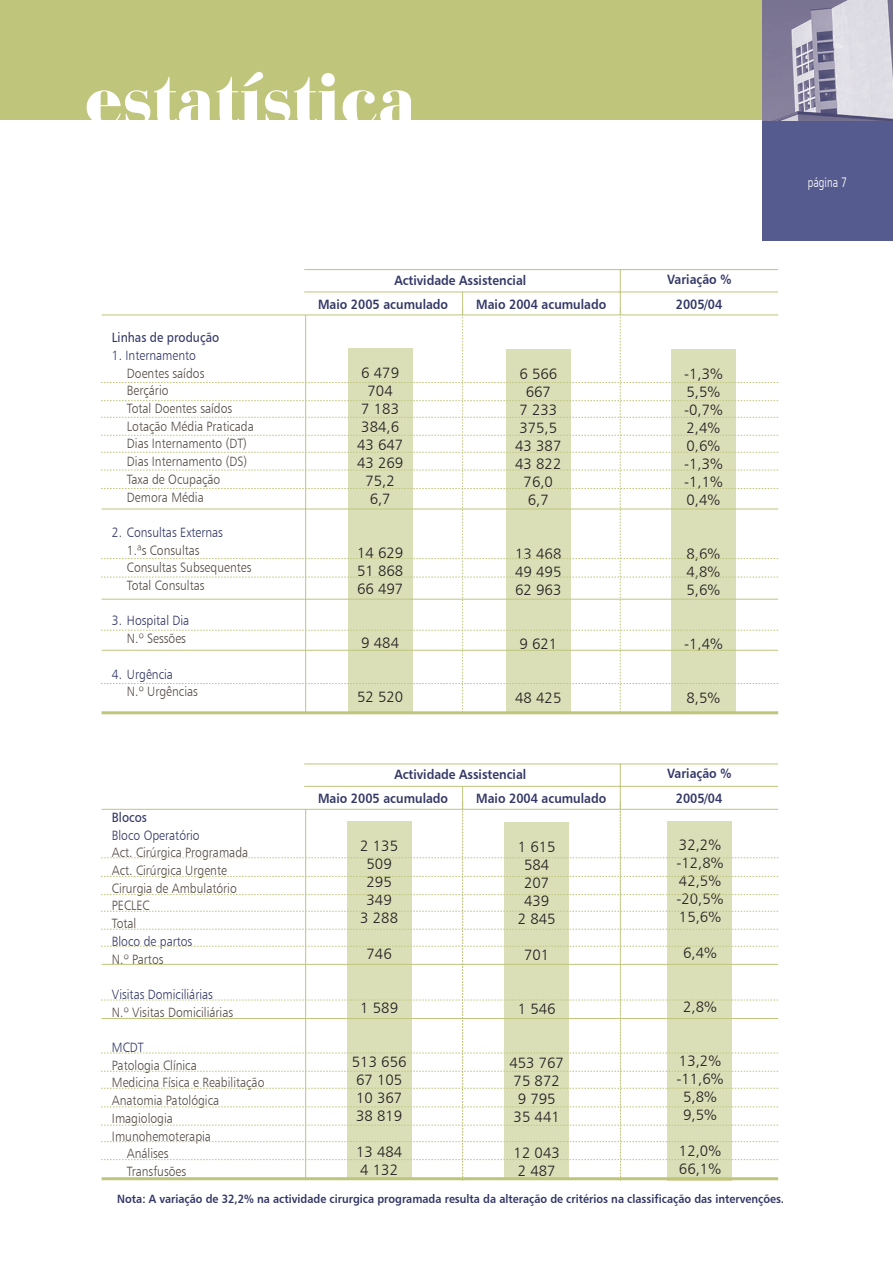
<style>
.page{position:relative;width:893px;height:1263px;background:#fff}
.page>*{position:absolute;margin:0;border:0;box-sizing:border-box;transform-origin:0 0}
.t1{font:900 75px "Bauer Bodoni BT";letter-spacing:.005em;color:#fff}
.t2{font:15px/18px "Humanist 777 BT Light B";color:#231f20}
.t3{font:13.5px/17.7px "Humanist 777 BT Light B";color:#544b44;scale:.9 1}
.t4{font:13.5px/24.5px "Humanist 777 BT Bold B";color:#323766;scale:.9 1}
.t5{font:13.5px "Humanist 777 BT Light B";color:#323766;scale:.9 1}
.t6{font:13.5px "Humanist 777 BT Roman B";color:#323766;scale:.9 1}
.t7{font:13.5px "Frut";color:#fff;scale:.9 1}
.t8{font:12px "Humanist 777 BT Bold B";color:#323766;scale:.9 1}
</style>
<div class="page">
<div style="left:0;top:0;width:893px;height:120px;background:#bfc57b"></div>
<div style="left:762px;top:120px;width:131px;height:120px;background:#555b8e"></div>
<img style="left:762px;top:0;width:131px;height:120px">
<hr style="left:304px;top:269px;width:474px;height:1px;background:#bfc57b">
<hr style="left:620px;top:270px;width:1px;height:45px;background:#bfc57b">
<hr style="left:102px;top:711px;width:676px;height:3px;background:#bfc57b">
<svg style="left:101px;top:292px;width:677px;height:420px"></svg>
<hr style="left:304px;top:763px;width:474px;height:1px;background:#bfc57b">
<hr style="left:620px;top:764px;width:1px;height:45px;background:#bfc57b">
<svg style="left:101px;top:786px;width:677px;height:394px"></svg>
<h1 class="t1" style="left:85px;top:52px;width:332px">estatística</h1>
<p class="t7" style="left:808px;top:174px;width:45px">página 7</p>
<p class="t6" style="left:112px;top:329px;width:121px">Linhas de produção</p>
<p class="t5" style="left:112px;top:347px;width:95px">1. Internamento</p>
<p class="t3" style="left:127px;top:364px;width:143px">Doentes saídos<br>Berçário<br>Total Doentes saídos<br>Lotação Média Praticada<br>Dias Internamento (DT)<br>Dias Internamento (DS)<br>Taxa de Ocupação<br>Demora Média</p>
<p class="t5" style="left:112px;top:524px;width:125px">2. Consultas Externas</p>
<p class="t3" style="left:127px;top:541px;width:140px">1.ªs Consultas<br>Consultas Subsequentes<br>Total Consultas</p>
<p class="t5" style="left:112px;top:612px;width:87px">3. Hospital Dia</p>
<p class="t3" style="left:127px;top:629px;width:67px">N.º Sessões</p>
<p class="t5" style="left:112px;top:665px;width:69px">4. Urgência</p>
<p class="t3" style="left:127px;top:682px;width:80px">N.º Urgências</p>
<p class="t6" style="left:112px;top:809px;width:40px">Blocos</p>
<p class="t5" style="left:112px;top:827px;width:99px">Bloco Operatório</p>
<p class="t3" style="left:112px;top:844px;width:153px">Act. Cirúrgica Programada<br>Act. Cirúrgica Urgente<br>Cirurgia de Ambulatório<br>PECLEC<br>Total</p>
<p class="t5" style="left:112px;top:933px;width:91px">Bloco de partos</p>
<p class="t3" style="left:112px;top:950px;width:59px">N.º Partos</p>
<p class="t5" style="left:112px;top:986px;width:114px">Visitas Domiciliárias</p>
<p class="t3" style="left:112px;top:1003px;width:136px">N.º Visitas Domiciliárias</p>
<p class="t5" style="left:112px;top:1039px;width:37px">MCDT</p>
<p class="t3" style="left:112px;top:1056px;width:96px">Patologia Clínica</p>
<p class="t3" style="left:112px;top:1074px;width:171px">Medicina Física e Reabilitação</p>
<p class="t3" style="left:112px;top:1091px;width:121px">Anatomia Patológica</p>
<p class="t3" style="left:112px;top:1109px;width:69px">Imagiologia</p>
<p class="t3" style="left:112px;top:1127px;width:112px">Imunohemoterapia</p>
<p class="t3" style="left:127px;top:1144px;width:48px">Análises</p>
<p class="t3" style="left:127px;top:1162px;width:67px">Transfusões</p>
<p class="t4" style="left:318px;top:267px;width:233px;text-indent:76px">Actividade Assistencial<br>Maio 2005 acumulado</p>
<p class="t4" style="left:476px;top:292px;width:146px">Maio 2004 acumulado</p>
<p class="t2" style="left:357px;top:364px;width:48px;text-align:center">6 479<br>704<br>7 183<br>384,6<br>43 647<br>43 269<br>75,2<br>6,7</p>
<p class="t2" style="left:515px;top:364px;width:48px;text-align:center">6 566<br>667<br>7 233<br>375,5<br>43 387<br>43 822<br>76,0<br>6,7</p>
<p class="t2" style="left:357px;top:544px;width:48px;text-align:justify">14 629<br>51 868<br>66 497</p>
<p class="t2" style="left:515px;top:544px;width:48px;text-align:justify">13 468<br>49 495<br>62 963</p>
<p class="t2" style="left:361px;top:634px;width:39px">9 484</p>
<p class="t2" style="left:519px;top:634px;width:39px">9 621</p>
<p class="t2" style="left:357px;top:688px;width:48px">52 520</p>
<p class="t2" style="left:515px;top:688px;width:48px">48 425</p>
<p class="t4" style="left:318px;top:761px;width:233px;text-indent:76px">Actividade Assistencial<br>Maio 2005 acumulado</p>
<p class="t4" style="left:476px;top:786px;width:146px">Maio 2004 acumulado</p>
<p class="t2" style="left:360px;top:836px;width:39px;text-align:center">2 135<br>509<br>295<br>349<br>3 288</p>
<p class="t2" style="left:367px;top:944px;width:27px">746</p>
<p class="t2" style="left:360px;top:998px;width:39px">1 589</p>
<p class="t2" style="left:352px;top:1052px;width:56px">513 656<br>67 105<br>10 367<br>38 819</p>
<p class="t2" style="left:356px;top:1142px;width:48px">13 484<br>4 132</p>
<p class="t2" style="left:518px;top:837px;width:39px;text-align:center">1 615<br>584<br>207<br>439<br>2 845</p>
<p class="t2" style="left:524px;top:945px;width:27px">701</p>
<p class="t2" style="left:518px;top:999px;width:39px">1 546</p>
<p class="t2" style="left:509px;top:1053px;width:56px">453 767<br>75 872<br>9 795<br>35 441</p>
<p class="t2" style="left:514px;top:1143px;width:48px">12 043<br>2 487</p>
<p class="t4" style="left:667px;top:267px;width:73px;text-align:center">Variação %<br>2005/04</p>
<p class="t2" style="left:684px;top:364px;width:40px">-1,3%<br>5,5% -0,7%<br>2,4%<br>0,6% -1,3% -1,1%<br>0,4%</p>
<p class="t2" style="left:687px;top:544px;width:35px;text-align:justify">8,6% 4,8% 5,6%</p>
<p class="t2" style="left:684px;top:634px;width:40px">-1,4%</p>
<p class="t2" style="left:687px;top:688px;width:35px">8,5%</p>
<p class="t4" style="left:667px;top:761px;width:73px;text-align:center">Variação %<br>2005/04</p>
<p class="t2" style="left:676px;top:836px;width:49px">32,2% -12,8%<br>42,5% -20,5%<br>15,6%</p>
<p class="t2" style="left:683px;top:944px;width:35px">6,4%</p>
<p class="t2" style="left:683px;top:998px;width:35px">2,8%</p>
<p class="t2" style="left:676px;top:1052px;width:49px;text-align:center">13,2% -11,6%<br>5,8%<br>9,5%</p>
<p class="t2" style="left:679px;top:1142px;width:43px">12,0%<br>66,1%</p>
<p class="t8" style="left:117px;top:1191px;width:742px">Nota: A variação de 32,2% na actividade cirurgica programada resulta da alteração de critérios na classificação das intervenções.</p>
</div>
